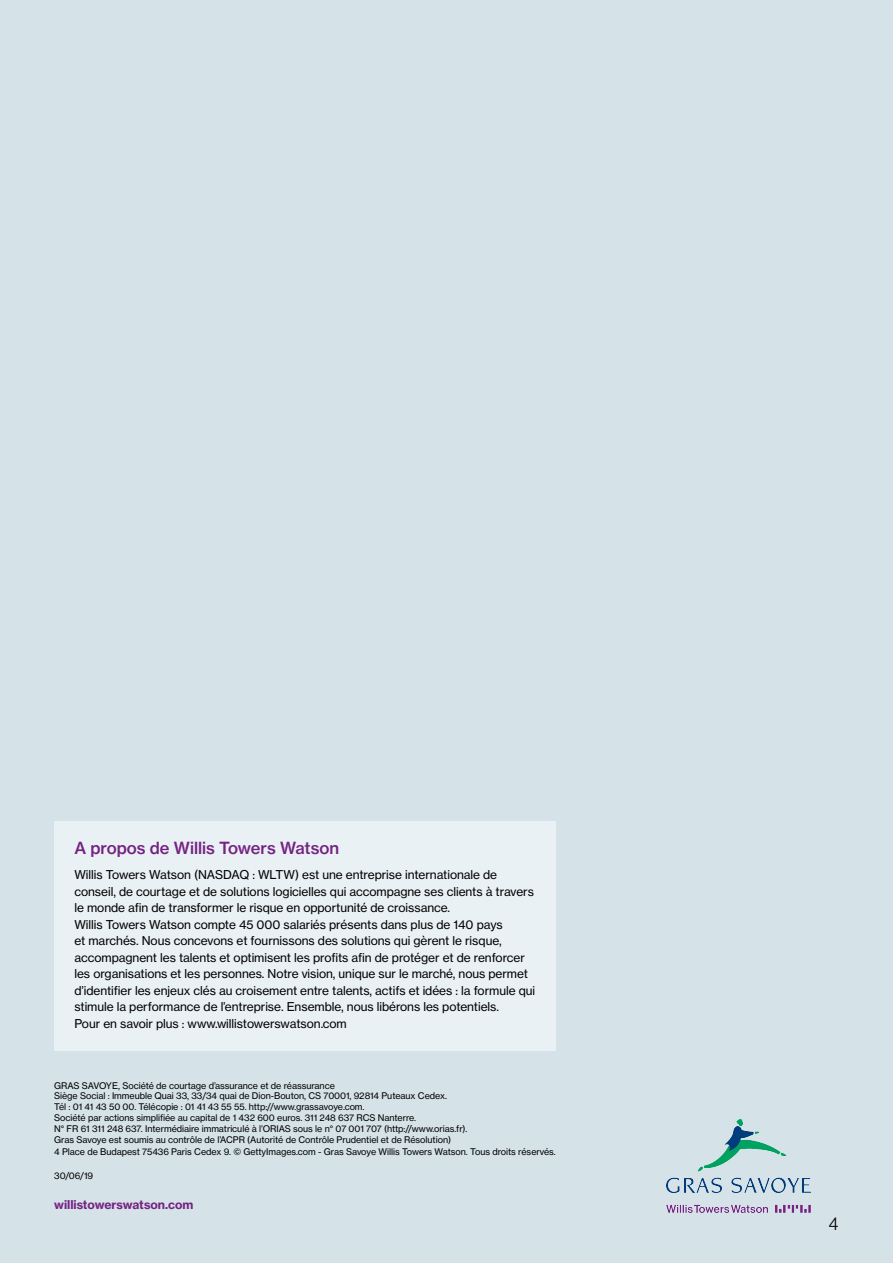
<style>
.page{position:relative;width:893px;height:1263px;background:#d5e2e8}
.page>*{position:absolute;margin:0;border:0;box-sizing:border-box;transform-origin:0 0}
.t1{font:18px "N Haas Grotesk DS Std 45 Lt";color:#000}
.t2{font:16.5px "N Haas Grotesk TX Std 65 Md";color:#752383}
.t3{font:12px/16.5px "N Haas Grotesk TX Std 55 Rg";letter-spacing:-.005em;color:#000}
.t4{font:12px "N Haas Grotesk TX Std 75 Bd";color:#752383}
.t5{font:9px/10.8px "N Haas Grotesk TX Std 55 Rg";letter-spacing:-.005em;color:#000}
</style>
<div class="page">
<div style="left:54px;top:821px;width:502px;height:229px;background:#eaf1f4"></div>
<img style="left:666px;top:1119px;width:144px;height:93px">
<h2 class="t2" style="left:74px;top:837px;width:266px">A propos de Willis Towers Watson</h2>
<p class="t3" style="left:74px;top:867px;width:462px">Willis Towers Watson (NASDAQ : WLTW) est une entreprise internationale de conseil, de courtage et de solutions logicielles qui accompagne ses clients à travers le monde afin de transformer le risque en opportunité de croissance.<br>Willis Towers Watson compte 45 000 salariés présents dans plus de 140 pays<br>et marchés. Nous concevons et fournissons des solutions qui gèrent le risque, accompagnent les talents et optimisent les profits afin de protéger et de renforcer les organisations et les personnes. Notre vision, unique sur le marché, nous permet d’identifier les enjeux clés au croisement entre talents, actifs et idées : la formule qui stimule la performance de l’entreprise. Ensemble, nous libérons les potentiels.<br>Pour en savoir plus : www.willistowerswatson.com</p>
<p class="t5" style="left:54px;top:1080px;width:415px">GRAS SAVOYE, Société de courtage d’assurance et de réassurance<br>Siège Social : Immeuble Quai 33, 33/34 quai de Dion-Bouton, CS 70001, 92814 Puteaux Cedex.<br>Tél : 01 41 43 50 00. Télécopie : 01 41 43 55 55. http://www.grassavoye.com.<br>Société par actions simplifiée au capital de 1 432 600 euros. 311 248 637 RCS Nanterre.<br>N° FR 61 311 248 637. Intermédiaire immatriculé à l’ORIAS sous le n° 07 001 707 (http://www.orias.fr).<br>Gras Savoye est soumis au contrôle de l’ACPR (Autorité de Contrôle Prudentiel et de Résolution)</p>
<p class="t5" style="left:54px;top:1146px;width:503px">4 Place de Budapest 75436 Paris Cedex 9. © GettyImages.com - Gras Savoye Willis Towers Watson. Tous droits réservés.</p>
<p class="t5" style="left:54px;top:1170px;width:40px">30/06/19</p>
<p class="t4" style="left:54px;top:1196px;width:141px">willistowerswatson.com</p>
<h1 class="t1" style="left:829px;top:1213px;width:11px">4</h1>
</div>
